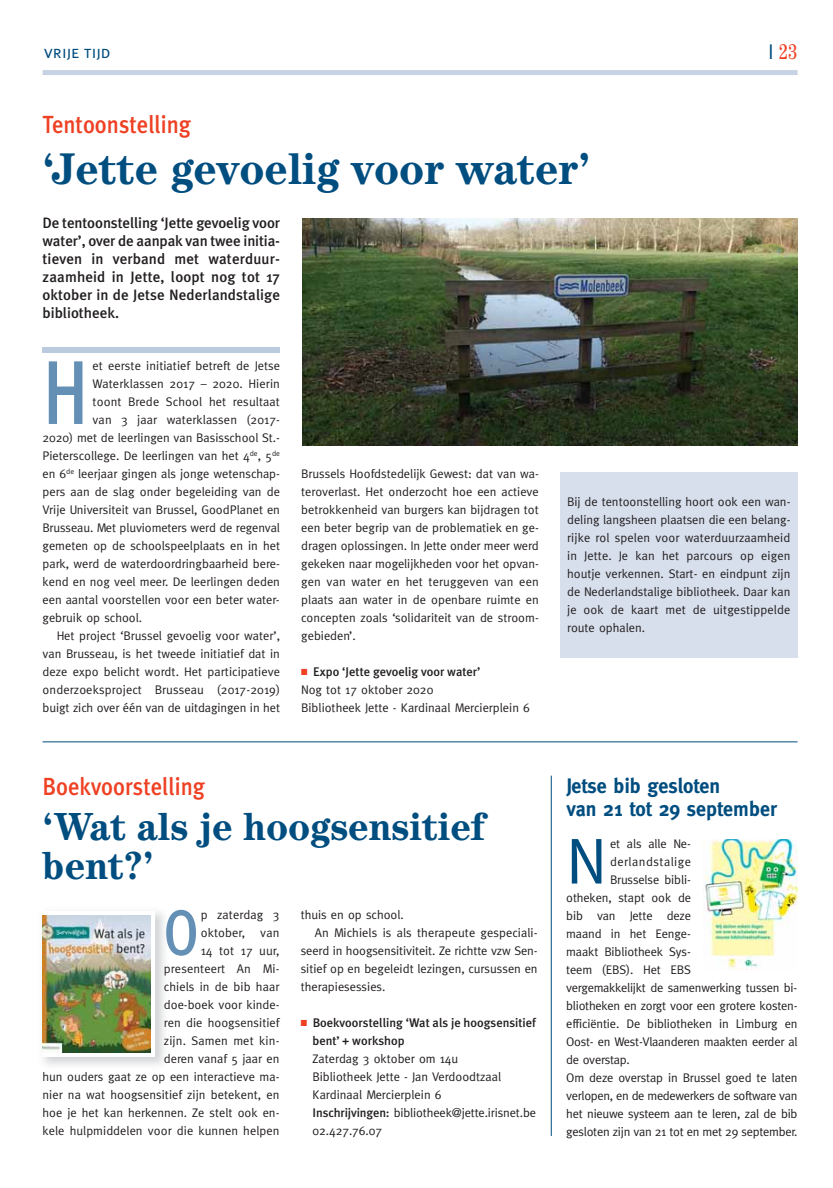
<style>
.page{position:relative;width:833px;height:1188px;background:#fff}
.page>*{position:absolute;margin:0;border:0;box-sizing:border-box;transform-origin:0 0}
.t1{font:500 90.38px "Meta Plus";color:#6490b6;scale:.8 1}
.t2{font:65px "Meta";color:#004d7f}
.t3{font:500 64.38px "Meta Plus";color:#6490b6;scale:.8 1}
.t4{font:700 44.62px "Century IT Cby BT";color:#004d7f;scale:.95 1}
.t5{font:700 39.38px/38.8px "Century IT Cby BT";color:#004d7f;scale:.95 1}
.t6{font:500 24.75px "Meta Plus";color:#ef4023;scale:.91 1}
.t7{font:condensed 21.25px "Century IT Cby BT";color:#ef4023}
.t8{font:700 21px/22.5px "Meta";color:#004d7f;scale:.95 1}
.t9{font:17.5px "Meta Plus Normal Caps";color:#004d7f}
.t10{font:500 15px/18px "Meta Plus";letter-spacing:.005em;color:#231f20;text-align:justify}
.t11{font:12.5px/18px "Meta";color:#231f20;text-align:justify}
.t12{font:12.5px "Meta";letter-spacing:-.02em;color:#231f20}
.t13{font:500 12.5px/18px "Meta Plus";color:#231f20}
.t14{font:12.5px "Meta";letter-spacing:-.025em;color:#231f20}
.t15{font:12.5px "Meta";letter-spacing:.035em;color:#231f20}
.s1{font-family:"Meta";font-stretch:normal;color:#004d7f}
.s2{color:#ef4023}
.s3{font-family:"Meta Plus";font-weight:500}
</style>
<div class="page">
<div style="left:43px;top:70px;width:754px;height:5px;background:#c6d3e4"></div>
<div style="left:43px;top:347px;width:237px;height:5px;background:#bacadf"></div>
<img style="left:302px;top:219px;width:495px;height:226px">
<div style="left:560px;top:471px;width:237px;height:186px;background:#d7dfec"></div>
<hr style="left:43px;top:741px;width:754px;height:1px;background:#004d7f">
<img style="left:42px;top:911px;width:123px;height:154px">
<img style="left:166px;top:915px;width:5px;height:36px">
<div style="left:43px;top:910px;width:112px;height:146px;background:#fff"></div>
<img style="left:43px;top:915px;width:108px;height:137px">
<hr style="left:551px;top:775px;width:1px;height:360px;background:#004d7f">
<img style="left:703px;top:839px;width:94px;height:130px">
<h3 class="t9" style="left:44px;top:41px;width:69px">vrije tijd</h3>
<h3 class="t7" style="left:768px;top:38px;width:31px"><span class="s1">I</span> 23</h3>
<h3 class="t6" style="left:43px;top:112px;width:165px">Tentoonstelling</h3>
<h3 class="t4" style="left:43px;top:152px;width:578px">‘Jette gevoelig voor water’</h3>
<p class="t10" style="left:43px;top:214px;width:239px">De tentoonstelling ‘Jette gevoelig voor water’, over de aanpak van twee initia&shy;tieven in verband met waterduur&shy;zaamheid in Jette, loopt nog tot 17 oktober in de Jetse Nederlandstalige bibliotheek.</p>
<h1 class="t1" style="left:42px;top:349px;width:60px">H</h1>
<p class="t11" style="left:93px;top:358px;width:189px">et eerste initiatief betreft de Jetse</p>
<p class="t11" style="left:93px;top:376px;width:189px">Waterklassen 2017 – 2020. Hierin</p>
<p class="t11" style="left:93px;top:394px;width:189px">toont Brede School het resultaat</p>
<p class="t11" style="left:93px;top:412px;width:189px">van 3 jaar waterklassen (2017-</p>
<p class="t11" style="left:43px;top:430px;width:239px">2020) met de leerlingen van Basisschool St.-</p>
<p class="t11" style="left:43px;top:448px;width:239px">Pieterscollege. De leerlingen van het 4<sup>de</sup>, 5<sup>de</sup></p>
<p class="t11" style="left:43px;top:466px;width:239px">en 6<sup>de</sup> leerjaar gingen als jonge wetenschap-</p>
<p class="t11" style="left:43px;top:484px;width:239px">pers aan de slag onder begeleiding van de</p>
<p class="t11" style="left:43px;top:502px;width:239px">Vrije Universiteit van Brussel, GoodPlanet en</p>
<p class="t11" style="left:43px;top:520px;width:239px">Brusseau. Met pluviometers werd de regenval</p>
<p class="t11" style="left:43px;top:538px;width:239px">gemeten op de schoolspeelplaats en in het</p>
<p class="t11" style="left:43px;top:556px;width:239px">park, werd de waterdoordringbaarheid bere-</p>
<p class="t11" style="left:43px;top:574px;width:239px">kend en nog veel meer. De leerlingen deden</p>
<p class="t11" style="left:43px;top:592px;width:239px">een aantal voorstellen voor een beter water-</p>
<p class="t11" style="left:43px;top:610px;width:101px">gebruik op school.</p>
<p class="t11" style="left:57px;top:628px;width:225px">Het project ‘Brussel gevoelig voor water’,</p>
<p class="t11" style="left:43px;top:646px;width:239px">van Brusseau, is het tweede initiatief dat in</p>
<p class="t11" style="left:43px;top:664px;width:239px">deze expo belicht wordt. Het participatieve</p>
<p class="t11" style="left:43px;top:682px;width:239px">onderzoeksproject Brusseau (2017-2019)</p>
<p class="t11" style="left:43px;top:700px;width:239px">buigt zich over één van de uitdagingen in het</p>
<p class="t11" style="left:301px;top:466px;width:239px">Brussels Hoofdstedelijk Gewest: dat van wa&shy;teroverlast. Het onderzocht hoe een actieve betrokkenheid van burgers kan bijdragen tot een beter begrip van de problematiek en ge&shy;dragen oplossingen. In Jette onder meer werd gekeken naar mogelijkheden voor het opvan&shy;gen van water en het teruggeven van een plaats aan water in de openbare ruimte en concepten zoals ‘solidariteit van de stroom&shy;gebieden’.</p>
<p class="t13" style="left:301px;top:663px;width:181px"><span class="s2">■</span> Expo ‘Jette gevoelig voor water’</p>
<p class="t11" style="left:301px;top:682px;width:230px">Nog tot 17 oktober 2020<br>Bibliotheek Jette - Kardinaal Mercierplein 6</p>
<h3 class="t6" style="left:43px;top:774px;width:180px">Boekvoorstelling</h3>
<h3 class="t5" style="left:43px;top:811px;width:468px">‘Wat als je hoogsensitief bent?’</h3>
<h3 class="t3" style="left:164px;top:901px;width:45px">O</h3>
<p class="t11" style="left:43px;top:906px;width:238px;text-align:right">p zaterdag 3<br>oktober, van<br>14 tot 17 uur,<br>presenteert An Mi-<br>chiels in de bib haar<br>doe-boek voor kinde-<br>ren die hoogsensitief<br>zijn. Samen met kin-<br>deren vanaf 5 jaar en<br>hun ou ers gaat ze op een interactieve ma&shy;nier na wat hoogsensitief zijn betekent, en hoe je het kan herkennen. Ze stelt ook en&shy;kele hulpmiddelen voor die kunnen helpen</p>
<p class="t11" style="left:301px;top:906px;width:105px">thuis en op school.</p>
<p class="t11" style="left:315px;top:924px;width:224px">An Michiels is als therapeute gespeciali-</p>
<p class="t11" style="left:301px;top:942px;width:238px">seerd in hoogsensitiviteit. Ze richtte vzw Sen-</p>
<p class="t11" style="left:301px;top:960px;width:238px">sitief op en begeleidt lezingen, cursussen en</p>
<p class="t11" style="left:301px;top:978px;width:86px">therapiesessies.</p>
<p class="t13" style="left:312px;top:1014px;width:225px;text-indent:-12px"><span class="s2">■</span> Boekvoorstelling ‘Wat als je hoogsensitief bent’ + workshop</p>
<p class="t11" style="left:312px;top:1050px;width:225px;text-align:left">Zaterdag 3 oktober om 14u<br>Bibliotheek Jette - Jan Verdoodtzaal<br>Kardinaal Mercierplein 6<br><span class="s3">Inschrijvingen:</span> bibliotheek@jette.irisnet.be<br>02.427.76.07</p>
<p class="t11" style="left:81px;top:1068px;width:8px">d</p>
<p class="t11" style="left:567px;top:494px;width:225px">Bij de tentoonstelling hoort ook een wan&shy;deling langsheen plaatsen die een belang&shy;rijke rol spelen voor waterduurzaamheid in Jette. Je kan het parcours op eigen houtje verkennen. Start- en eindpunt zijn de Nederlandstalige bibliotheek. Daar kan je ook de kaart met de uitgestippelde route ophalen.</p>
<h3 class="t8" style="left:566px;top:775px;width:223px">Jetse bib gesloten<br>van 21 tot 29 september</h3>
<h2 class="t2" style="left:566px;top:836px;width:42px">N</h2>
<p class="t11" style="left:610px;top:835px;width:82px">et als alle Ne-</p>
<p class="t15" style="left:610px;top:856px;width:82px">derlandstalige</p>
<p class="t11" style="left:610px;top:871px;width:82px">Brusselse bibli-</p>
<p class="t11" style="left:566px;top:889px;width:126px">otheken, stapt ook de</p>
<p class="t11" style="left:566px;top:907px;width:126px">bib van Jette deze</p>
<p class="t11" style="left:566px;top:925px;width:126px">maand in het Eenge-</p>
<p class="t11" style="left:566px;top:943px;width:126px">maakt Bibliotheek Sys-</p>
<p class="t11" style="left:566px;top:961px;width:126px">teem (EBS). Het EBS</p>
<p class="t12" style="left:566px;top:982px;width:232px">vergemakkelijkt de samenwerking tussen bi-</p>
<p class="t12" style="left:566px;top:1000px;width:233px">bliotheken en zorgt voor een grotere kosten-</p>
<p class="t11" style="left:566px;top:1015px;width:233px">efficiëntie. De bibliotheken in Limburg en</p>
<p class="t12" style="left:566px;top:1036px;width:233px">Oost- en West-Vlaanderen maakten eerder al</p>
<p class="t12" style="left:566px;top:1054px;width:65px">de overstap.</p>
<p class="t11" style="left:566px;top:1069px;width:233px">Om deze overstap in Brussel goed te laten</p>
<p class="t14" style="left:566px;top:1090px;width:233px">verlopen, en de medewerkers de software van</p>
<p class="t12" style="left:566px;top:1108px;width:233px">het nieuwe systeem aan te leren, zal de bib</p>
<p class="t12" style="left:566px;top:1126px;width:233px">gesloten zijn van 21 tot en met 29 september.</p>
</div>
